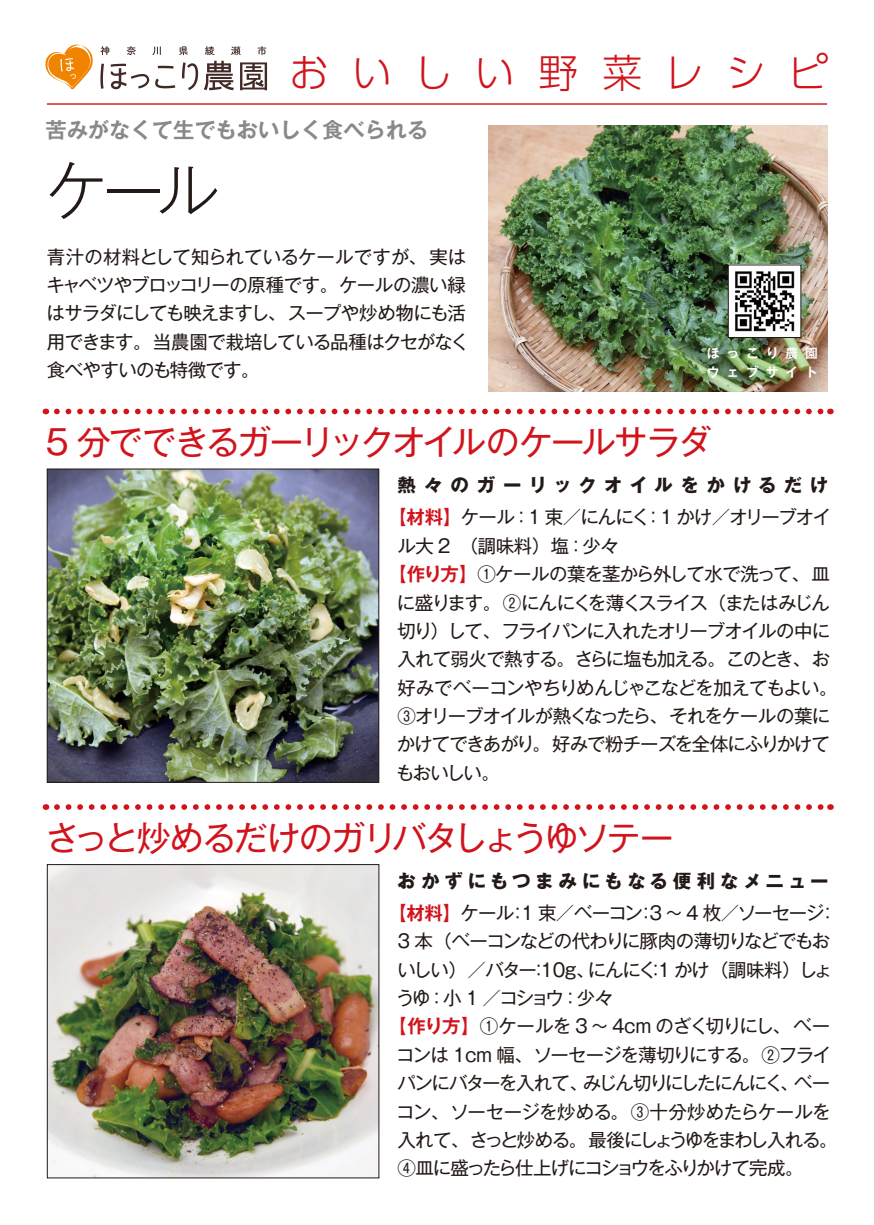
<style>
.page{position:relative;width:874px;height:1225px;background:#fff}
.page>*{position:absolute;margin:0;border:0;box-sizing:border-box;transform-origin:0 0}
.t1{font:300 62.4px "Gothic MB101 Pro";color:#231916}
.t2{font:300 39.6px "UD Shin Go Pr 6 N";letter-spacing:.565em;color:#d1131c}
.t3{font:34px "Gothic MB101 Pro";letter-spacing:-.07em;color:#d1131c}
.t4{font:700 21.2px "Gothic MB101 Pro De";color:#898989}
.t5{font:18.4px/28.4px "Gothic MB101 Pro";letter-spacing:-.055em;color:#231916}
.t6{font:18.4px/28.4px "Gothic MB101 Pro";letter-spacing:-.025em;color:#231916}
.t7{font:700 18.4px "Gothic MB101 Pro";letter-spacing:.255em;color:#231916}
.t8{font:700 18.4px "Gothic MB101 Pro";letter-spacing:.405em;color:#231916}
.t9{font:18.4px "Gothic MB101 Pro";letter-spacing:-.09em;color:#231916}
.t10{font:700 18.4px "Gothic MB101 Pro De";color:#d1131c}
.t11{font:700 12.8px "Gothic MB101 Pro De";letter-spacing:.54em;color:#fff}
.s1{font-family:"Gothic MB101 Pro De";font-weight:700;color:#d1131c}
.s2{font-family:"Gothic MB101 Pro";font-weight:400;color:#231916}
</style>
<div class="page">
<img style="left:488px;top:125px;width:338px;height:266px">
<img style="left:729px;top:267px;width:69px;height:69px">
<div style="left:727px;top:265px;width:73px;height:73px;border:1px solid #231916"></div>
<img style="left:49px;top:471px;width:328px;height:309px">
<div style="left:47px;top:469px;width:332px;height:313px;border:1px solid #231916"></div>
<svg style="left:57px;top:408px;width:766px;height:6px"></svg>
<hr style="left:47px;top:103px;width:779px;height:2px;background:#d1131c">
<svg style="left:45px;top:44px;width:48px;height:45px"></svg>
<svg style="left:100px;top:64px;width:49px;height:25px"></svg>
<svg style="left:155px;top:66px;width:20px;height:22px"></svg>
<svg style="left:182px;top:61px;width:52px;height:29px"></svg>
<svg style="left:240px;top:62px;width:27px;height:28px"></svg>
<svg style="left:100px;top:46px;width:9px;height:9px"></svg>
<svg style="left:127px;top:46px;width:9px;height:9px"></svg>
<svg style="left:152px;top:46px;width:9px;height:9px"></svg>
<svg style="left:179px;top:46px;width:9px;height:9px"></svg>
<svg style="left:205px;top:46px;width:9px;height:9px"></svg>
<svg style="left:231px;top:46px;width:9px;height:9px"></svg>
<svg style="left:257px;top:46px;width:9px;height:9px"></svg>
<img style="left:49px;top:866px;width:328px;height:310px">
<div style="left:47px;top:864px;width:332px;height:314px;border:1px solid #231916"></div>
<svg style="left:57px;top:804px;width:766px;height:6px"></svg>
<p class="t2" style="left:289px;top:41px;width:539px">おいしい野菜レシピ</p>
<p class="t4" style="left:45px;top:113px;width:384px">苦みがなくて生でもおいしく食べられる</p>
<p class="t1" style="left:45px;top:139px;width:175px">ケール</p>
<p class="t5" style="left:46px;top:240px;width:423px">青汁の材料として知られているケールですが、実はキャベツやブロッコリーの原種です。ケールの濃い緑はサラダにしても映えますし、スープや炒め物にも活用できます。当農園で栽培している品種はクセがなく食べやすいのも特徴です。</p>
<p class="t11" style="left:706px;top:343px;width:113px">ほっこり農園</p>
<p class="t11" style="left:706px;top:361px;width:113px">ウェブサイト</p>
<p class="t3" style="left:45px;top:414px;width:667px">5 分でできるガーリックオイルのケールサラダ</p>
<p class="t8" style="left:397px;top:470px;width:432px">熱々のガーリックオイルをかけるだけ</p>
<p class="t6" style="left:397px;top:500px;width:254px;text-indent:-9px"><span class="s1">【材料】</span>ケール：1 束／にんにくル大 2　（調味料）塩：少々</p>
<p class="t5" style="left:396px;top:557px;width:442px;text-indent:-8px"><span class="s1">【作り方】</span>①ケールの葉を茎から外して水で洗って、皿に盛ります。②にんにくを薄くスライス（またはみじん切り）して、フライパンに入れたオリーブオイルの中に入れて弱火で熱する。さらに塩も加える。このとき、お好みでベーコンやちりめんじゃこなどを加えてもよい。<br>③オリーブオイルが熱くなったら、それをケールの葉にかけてできあがり。好みで粉チーズを全体にふりかけてもおいしい。</p>
<p class="t5" style="left:644px;top:500px;width:189px">：1 かけ／オリーブオイ</p>
<p class="t3" style="left:45px;top:810px;width:629px">さっと炒めるだけのガリバタしょうゆソテー</p>
<p class="t7" style="left:397px;top:865px;width:432px">おかずにもつまみにもなる便利なメニュー</p>
<p class="t10" style="left:388px;top:897px;width:127px">【材料】<span class="s2">ケール</span></p>
<p class="t5" style="left:397px;top:924px;width:434px">3 本（ベーコンなどの代わりに豚肉の薄切りなどでもお</p>
<p class="t5" style="left:646px;top:953px;width:187px">：1 かけ（調味料）しょ</p>
<p class="t5" style="left:636px;top:896px;width:189px">：3 〜 4 枚／ソーセージ</p>
<p class="t5" style="left:508px;top:896px;width:136px">：1 束／ベーコン</p>
<p class="t5" style="left:818px;top:896px;width:20px">：</p>
<p class="t5" style="left:397px;top:953px;width:141px">いしい）／バター</p>
<p class="t5" style="left:587px;top:953px;width:70px">にんにく</p>
<p class="t5" style="left:529px;top:953px;width:67px">：1 0g、</p>
<p class="t5" style="left:427px;top:981px;width:138px">：小 1 ／コショウ</p>
<p class="t5" style="left:396px;top:981px;width:36px">うゆ</p>
<p class="t5" style="left:388px;top:1009px;width:444px;text-align:right"><span class="s1">【作り方】</span>①ケールを 3 〜 4cm のざく切りにし、ベーコンは 1cm 幅、ソーセージを薄切りにする。②フライベー</p>
<p class="t5" style="left:779px;top:1066px;width:20px">、</p>
<p class="t5" style="left:560px;top:981px;width:54px">：少々</p>
<p class="t9" style="left:582px;top:1067px;width:202px">みじん切りにしたにんにく</p>
<p class="t5" style="left:396px;top:1066px;width:442px">パンにバターを入れて、<br>コン、ソーセージを炒める。③十分炒めたらケールを入れて、さっと炒める。最後にしょうゆをまわし入れる。<br>④皿に盛ったら仕上げにコショウをふりかけて完成。</p>
</div>
